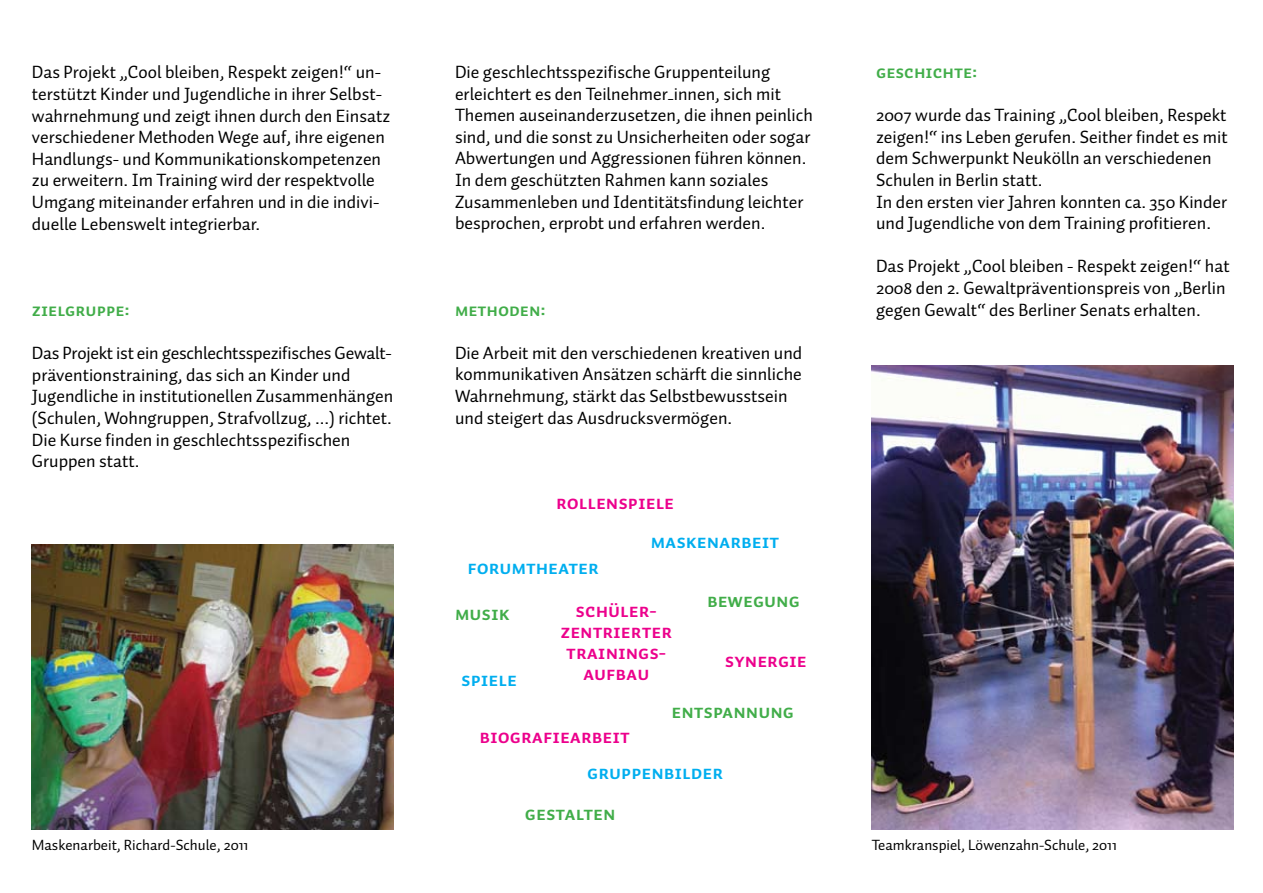
<style>
.page{position:relative;width:1263px;height:893px;background:#fff}
.page>*{position:absolute;margin:0;border:0;box-sizing:border-box;transform-origin:0 0}
.t1{font:19.5px/21px "Auto 3 Bold Sm Cp";color:#ec008c;text-align:center}
.t2{font:19.5px "Auto 3 Bold Sm Cp";color:#00aeef}
.t3{font:19.5px "Auto 3 Bold Sm Cp";color:#41ad49}
.t4{font:18px/21.6px "Auto 3";color:#000}
.t5{font:18px "Auto 3 Bold Sm Cp";color:#41ad49}
.t6{font:15px "Auto 3";color:#000}
</style>
<div class="page">
<img style="left:32px;top:544px;width:361px;height:285px">
<img style="left:872px;top:366px;width:361px;height:463px">
<p class="t4" style="left:32px;top:61px;width:360px">Das Projekt „Cool bleiben, Respekt zeigen!“ un&shy;terstützt Kinder und Jugendliche in ihrer Selbst&shy;wahrnehmung und zeigt ihnen durch den Einsatz verschiedener Methoden Wege auf, ihre eigenen Handlungs- und Kommunikationskompetenzen zu erweitern. Im Training wird der respektvolle Umgang miteinander erfahren und in die indivi&shy;duelle Lebenswelt integrierbar.</p>
<p class="t5" style="left:32px;top:302px;width:99px">Zielgruppe:</p>
<p class="t4" style="left:32px;top:342px;width:363px">Das Projekt ist ein geschlechtsspezifisches Gewalt&shy;präventionstraining, das sich an Kinder und Jugendliche in institutionellen Zusammenhängen (Schulen, Wohngruppen, Strafvollzug, ...) richtet.<br>Die Kurse finden in geschlechtsspezifischen Gruppen statt.</p>
<p class="t6" style="left:32px;top:836px;width:218px">Maskenarbeit, Richard-Schule, 2011</p>
<p class="t4" style="left:455px;top:61px;width:359px">Die geschlechtsspezifische Gruppenteilung erleichtert es den Teilnehmer_innen, sich mit Themen auseinanderzusetzen, die ihnen peinlich sind, und die sonst zu Unsicherheiten oder sogar Abwertungen und Aggressionen führen können.<br>In dem geschützten Rahmen kann soziales Zusammenleben und Identitätsfindung leichter besprochen, erprobt und erfahren werden.</p>
<p class="t5" style="left:455px;top:301px;width:92px">Methoden:</p>
<p class="t4" style="left:455px;top:342px;width:349px">Die Arbeit mit den verschiedenen kreativen und kommunikativen Ansätzen schärft die sinnliche Wahrnehmung, stärkt das Selbstbewusstsein und steigert das Ausdrucksvermögen.</p>
<p class="t1" style="left:556px;top:493px;width:120px">Rollenspiele</p>
<p class="t2" style="left:467px;top:558px;width:133px">Forumtheater</p>
<p class="t2" style="left:651px;top:533px;width:130px">Maskenarbeit</p>
<p class="t3" style="left:455px;top:604px;width:56px">Musik</p>
<p class="t2" style="left:461px;top:670px;width:57px">Spiele</p>
<p class="t1" style="left:560px;top:601px;width:113px">Schüler&shy;zentrierter<br>Trainings&shy;aufbau</p>
<p class="t3" style="left:707px;top:592px;width:94px">Bewegung</p>
<p class="t1" style="left:725px;top:651px;width:83px">Synergie</p>
<p class="t3" style="left:671px;top:702px;width:124px">Entspannung</p>
<p class="t1" style="left:479px;top:727px;width:152px">Biografiearbeit</p>
<p class="t2" style="left:587px;top:764px;width:137px">Gruppenbilder</p>
<p class="t3" style="left:525px;top:804px;width:92px">Gestalten</p>
<p class="t5" style="left:876px;top:64px;width:103px">Geschichte:</p>
<p class="t4" style="left:876px;top:104px;width:353px">2007 wurde das Training „Cool bleiben, Respekt zeigen!“ ins Leben gerufen. Seither findet es mit dem Schwerpunkt Neukölln an verschiedenen Schulen in Berlin statt.<br>In den ersten vier Jahren konnten ca. 350 Kinder und Jugendliche von dem Training profitieren.</p>
<p class="t4" style="left:876px;top:255px;width:355px">Das Projekt „Cool bleiben - Respekt zeigen!“ hat<br>2008 den 2. Gewaltpräventionspreis von „Berlin gegen Gewalt“ des Berliner Senats erhalten.</p>
<p class="t6" style="left:872px;top:836px;width:246px">Teamkranspiel, Löwenzahn-Schule, 2011</p>
</div>
